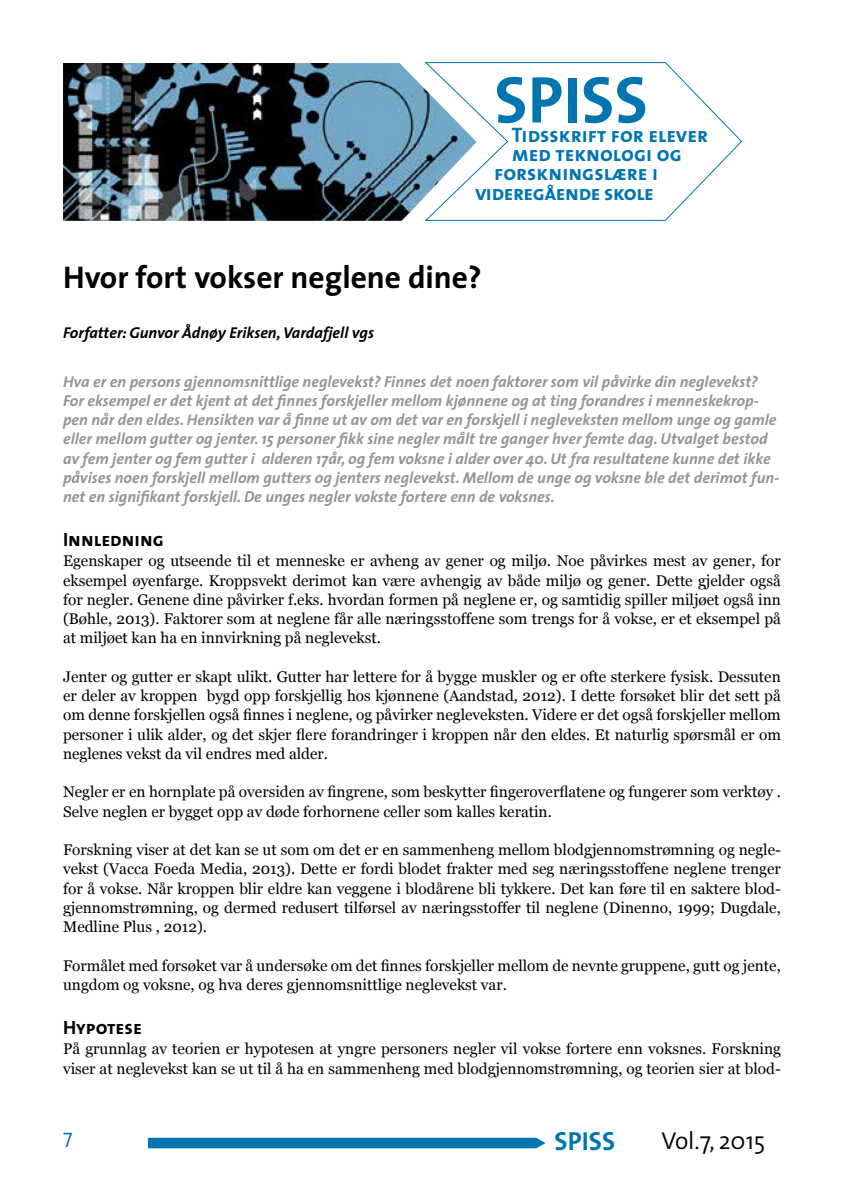
<style>
.page{position:relative;width:844px;height:1191px;background:#fff}
.page>*{position:absolute;margin:0;border:0;box-sizing:border-box;transform-origin:0 0}
.t1{font:66.5px "The Sans Bold Caps";color:#0075af}
.t2{font:700 31.5px "The Sans";color:#000}
.t3{font:26.25px "The Sans Bold Caps";color:#0075af}
.t4{font:300 24.5px "The Sans";color:#000}
.t5{font:21px "The Sans Bold Caps";color:#0075af}
.t6{font:21px "The Sans Bold Caps";letter-spacing:-.02em;color:#0075af}
.t7{font:21px "The Sans Semi Light Caps";color:#0075af}
.t8{font:19.25px "The Sans Bold Caps";color:#000}
.t9{font:italic 700 15.75px/19.2px "The Sans";color:#939598}
.t10{font:italic 700 15.75px "The Sans";color:#000}
.t11{font:15.4px/19.2px "Georgia";color:#000;text-align:justify}
</style>
<div class="page">
<svg style="left:148px;top:1137px;width:397px;height:11px;background:#147fb5"></svg>
<img style="left:63px;top:63px;width:360px;height:158px">
<svg style="left:423px;top:62px;width:319px;height:159px"></svg>
<h1 class="t1" style="left:494px;top:44px;width:155px">SPISS</h1>
<h3 class="t5" style="left:511px;top:117px;width:198px">Tidsskrift for elever</h3>
<h3 class="t5" style="left:511px;top:136px;width:171px">med teknologi og</h3>
<h3 class="t5" style="left:494px;top:156px;width:165px">forskningslære i</h3>
<h3 class="t6" style="left:475px;top:175px;width:180px">videregående skole</h3>
<h2 class="t2" style="left:63px;top:251px;width:420px">Hvor fort vokser neglene dine?</h2>
<p class="t10" style="left:63px;top:320px;width:312px">Forfatter: Gunvor Ådnøy Eriksen, Vardafjell vgs</p>
<p class="t9" style="left:63px;top:371px;width:717px">Hva er en persons gjennomsnittlige neglevekst? Finnes det noen faktorer som vil påvirke din neglevekst?<br>For eksempel er det kjent at det finnes forskjeller mellom kjønnene og at ting forandres i menneskekrop&shy;pen når den eldes. Hensikten var å finne ut av om det var en forskjell i negleveksten mellom unge og gamle eller mellom gutter og jenter. 15 personer fikk sine negler målt tre ganger hver femte dag. Utvalget bestod av fem jenter og fem gutter i alderen 17år, og fem voksne i alder over 40. Ut fra resultatene kunne det ikke påvises noen forskjell mellom gutters og jenters neglevekst. Mellom de unge og voksne ble det derimot fun&shy;net en signifikant forskjell. De unges negler vokste fortere enn de voksnes.</p>
<p class="t8" style="left:63px;top:523px;width:102px">Innledning</p>
<p class="t11" style="left:63px;top:552px;width:719px">Egenskaper og utseende til et menneske er avheng av gener og miljø. Noe påvirkes mest av gener, for eksempel øyenfarge. Kroppsvekt derimot kan være avhengig av både miljø og gener. Dette gjelder også for negler. Genene dine påvirker f.eks. hvordan formen på neglene er, og samtidig spiller miljøet også inn (Bøhle, 2013). Faktorer som at neglene får alle næringsstoffene som trengs for å vokse, er et eksempel på at miljøet kan ha en innvirkning på neglevekst.</p>
<p class="t11" style="left:63px;top:667px;width:719px">Jenter og gutter er skapt ulikt. Gutter har lettere for å bygge muskler og er ofte sterkere fysisk. Dessuten er deler av kroppen bygd opp forskjellig hos kjønnene (Aandstad, 2012). I dette forsøket blir det sett på om denne forskjellen også finnes i neglene, og påvirker negleveksten. Videre er det også forskjeller mellom personer i ulik alder, og det skjer flere forandringer i kroppen når den eldes. Et naturlig spørsmål er om neglenes vekst da vil endres med alder.</p>
<p class="t11" style="left:63px;top:783px;width:719px">Negler er en hornplate på oversiden av fingrene, som beskytter fingeroverflatene og fungerer som verktøy .<br>Selve neglen er bygget opp av døde forhornene celler som kalles keratin.</p>
<p class="t11" style="left:63px;top:840px;width:719px">Forskning viser at det kan se ut som om det er en sammenheng mellom blodgjennomstrømning og negle&shy;vekst (Vacca Foeda Media, 2013). Dette er fordi blodet frakter med seg næringsstoffene neglene trenger for å vokse. Når kroppen blir eldre kan veggene i blodårene bli tykkere. Det kan føre til en saktere blod&shy;gjennomstrømning, og dermed redusert tilførsel av næringsstoffer til neglene (Dinenno, 1999; Dugdale, Medline Plus , 2012).</p>
<p class="t11" style="left:63px;top:956px;width:719px">Formålet med forsøket var å undersøke om det finnes forskjeller mellom de nevnte gruppene, gutt og jente, ungdom og voksne, og hva deres gjennomsnittlige neglevekst var.</p>
<p class="t8" style="left:63px;top:1011px;width:80px">Hypotese</p>
<p class="t11" style="left:63px;top:1039px;width:719px">På grunnlag av teorien er hypotesen at yngre personers negler vil vokse fortere enn voksnes. Forskning viser at neglevekst kan se ut til å ha en sammenheng med blodgjennomstrømning, og teorien sier at blod-</p>
<h3 class="t7" style="left:63px;top:1122px;width:11px">7</h3>
<h3 class="t3" style="left:554px;top:1119px;width:62px">SPISS</h3>
<h3 class="t4" style="left:661px;top:1120px;width:105px">Vol.7, 2015</h3>
</div>
